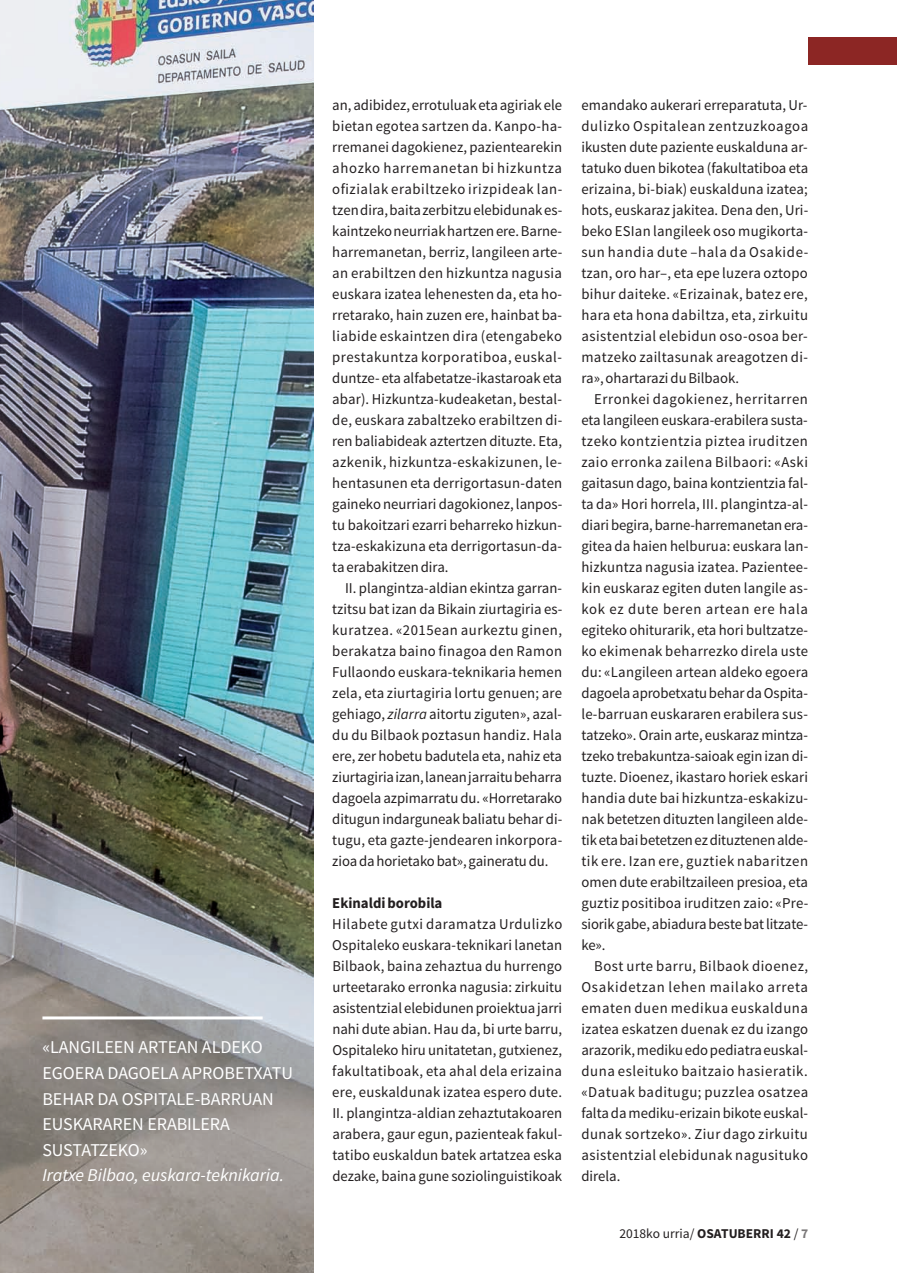
<style>
.page{position:relative;width:897px;height:1273px;background:#fff}
.page>*{position:absolute;margin:0;border:0;box-sizing:border-box;transform-origin:0 0}
.t1{font:18px/25.5px "Source Sans Pro";letter-spacing:-.005em;color:#fff}
.t2{font:italic 18px "Source Sans Pro";letter-spacing:-.005em;color:#fff}
.t3{font:15px/21px "Source Sans Pro";color:#231f20;text-align:justify}
.t4{font:700 15px "Source Sans Pro";color:#231f20}
.t5{font:13.5px "Source Sans Pro";color:#231f20}
.s1{font-style:italic}
.s2{font-weight:700}
.s3{font-weight:700;color:rgb(35 31 32/.6)}
</style>
<div class="page">
<img style="left:0;top:0;width:313px;height:1273px">
<div style="left:807px;top:37px;width:89px;height:28px;background:#8c2624"></div>
<hr style="left:42px;top:1016px;width:220px;height:3px;background:#fff">
<p class="t1" style="left:42px;top:1035px;width:252px">«LANGILEEN ARTEAN ALDEKO<br>EGOERA DAGOELA APROBETXATU<br>BEHAR DA OSPITALE-BARRUAN<br>EUSKARAREN ERABILERA<br>SUSTATZEKO»</p>
<p class="t2" style="left:42px;top:1164px;width:243px">Iratxe Bilbao, euskara-teknikaria.</p>
<p class="t3" style="left:332px;top:95px;width:231px">an, adibidez, errotuluak eta agiriak ele bietan egotea sartzen da. Kanpo-ha&shy;rremanei dagokienez, pazientearekin ahozko harremanetan bi hizkuntza ofizialak erabiltzeko irizpideak lan&shy;tzen dira, baita zerbitzu elebidunak es&shy;kaintzeko neurriak hartzen ere. Barne&shy;harremanetan, berriz, langileen arte&shy;an erabiltzen den hizkuntza nagusia euskara izatea lehenesten da, eta ho&shy;rretarako, hain zuzen ere, hainbat ba&shy;liabide eskaintzen dira (etengabeko prestakuntza korporatiboa, euskal&shy;duntze- eta alfabetatze-ikastaroak eta abar). Hizkuntza-kudeaketan, bestal&shy;de, euskara zabaltzeko erabiltzen di&shy;ren baliabideak aztertzen dituzte. Eta, azkenik, hizkuntza-eskakizunen, le&shy;hentasunen eta derrigortasun-daten gaineko neurriari dagokionez, lanpos&shy;tu bakoitzari ezarri beharreko hizkun&shy;tza-eskakizuna eta derrigortasun-da&shy;ta erabakitzen dira.</p>
<p class="t3" style="left:332px;top:578px;width:231px;text-indent:13px">II. plangintza-aldian ekintza garran&shy;tzitsu bat izan da Bikain ziurtagiria es&shy;kuratzea. «2015ean aurkeztu ginen, berakatza baino finagoa den Ramon Fullaondo euskara-teknikaria hemen zela, eta ziurtagiria lortu genuen; are gehiago, <span class="s1">zilarra</span> aitortu ziguten», azal&shy;du du Bilbaok poztasun handiz. Hala ere, zer hobetu badutela eta, nahiz eta ziurtagiria izan, lanean jarraitu beharra dagoela azpimarratu du. «Horretarako ditugun indarguneak baliatu behar di&shy;tugu, eta gazte-jendearen inkorpora&shy;zioa da horietako bat», gaineratu du.</p>
<p class="t4" style="left:332px;top:893px;width:112px">Ekinaldi borobila</p>
<p class="t3" style="left:332px;top:914px;width:231px">Hilabete gutxi daramatza Urdulizko Ospitaleko euskara-teknikari lanetan Bilbaok, baina zehaztua du hurrengo urteetarako erronka nagusia: zirkuitu asistentzial elebidunen proiektua jarri nahi dute abian. Hau da, bi urte barru, Ospitaleko hiru unitatetan, gutxienez, fakultatiboak, eta ahal dela erizaina ere, euskaldunak izatea espero dute.<br>II. plangintza-aldian zehaztutakoaren arabera, gaur egun, pazienteak fakul&shy;tatibo euskaldun batek artatzea eska dezake, baina gune soziolinguistikoak</p>
<p class="t3" style="left:581px;top:95px;width:228px">emandako aukerari erreparatuta, Ur&shy;dulizko Ospitalean zentzuzkoagoa ikusten dute paziente euskalduna ar&shy;tatuko duen bikotea (fakultatiboa eta erizaina, bi-biak) euskalduna izatea; hots, euskaraz jakitea. Dena den, Uri&shy;beko ESIan langileek oso mugikorta&shy;sun handia dute –hala da Osakide&shy;tzan, oro har–, eta epe luzera oztopo bihur daiteke. «Erizainak, batez ere, hara eta hona dabiltza, eta, zirkuitu asistentzial elebidun oso-osoa ber&shy;matzeko zailtasunak areagotzen di&shy;ra», ohartarazi du Bilbaok.</p>
<p class="t3" style="left:581px;top:389px;width:228px;text-indent:13px">Erronkei dagokienez, herritarren eta langileen euskara-erabilera susta&shy;tzeko kontzientzia piztea iruditzen zaio erronka zailena Bilbaori: «Aski gaitasun dago, baina kontzientzia fal&shy;ta da» Hori horrela, III. plangintza-al&shy;diari begira, barne-harremanetan era&shy;gitea da haien helburua: euskara lan&shy;hizkuntza nagusia izatea. Pazientee&shy;kin euskaraz egiten duten langile as&shy;kok ez dute beren artean ere hala egiteko ohiturarik, eta hori bultzatze&shy;ko ekimenak beharrezko direla uste du: «Langileen artean aldeko egoera dagoela aprobetxatu behar da Ospita&shy;le-barruan euskararen erabilera sus&shy;tatzeko». Orain arte, euskaraz mintza&shy;tzeko trebakuntza-saioak egin izan di&shy;tuzte. Dioenez, ikastaro horiek eskari handia dute bai hizkuntza-eskakizu&shy;nak betetzen dituzten langileen alde&shy;tik eta bai betetzen ez dituztenen alde&shy;tik ere. Izan ere, guztiek nabaritzen omen dute erabiltzaileen presioa, eta guztiz positiboa iruditzen zaio: «Pre&shy;siorik gabe, abiadura beste bat litzate&shy;ke».</p>
<p class="t3" style="left:581px;top:956px;width:228px;text-indent:13px">Bost urte barru, Bilbaok dioenez, Osakidetzan lehen mailako arreta ematen duen medikua euskalduna izatea eskatzen duenak ez du izango arazorik, mediku edo pediatra euskal&shy;duna esleituko baitzaio hasieratik. «Datuak baditugu; puzzlea osatzea falta da mediku-erizain bikote euskal&shy;dunak sortzeko». Ziur dago zirkuitu asistentzial elebidunak nagusituko direla.</p>
<p class="t5" style="left:619px;top:1225px;width:190px">2018ko urria/ <span class="s2">OSATUBERRI 42</span> / <span class="s3">7</span></p>
</div>
